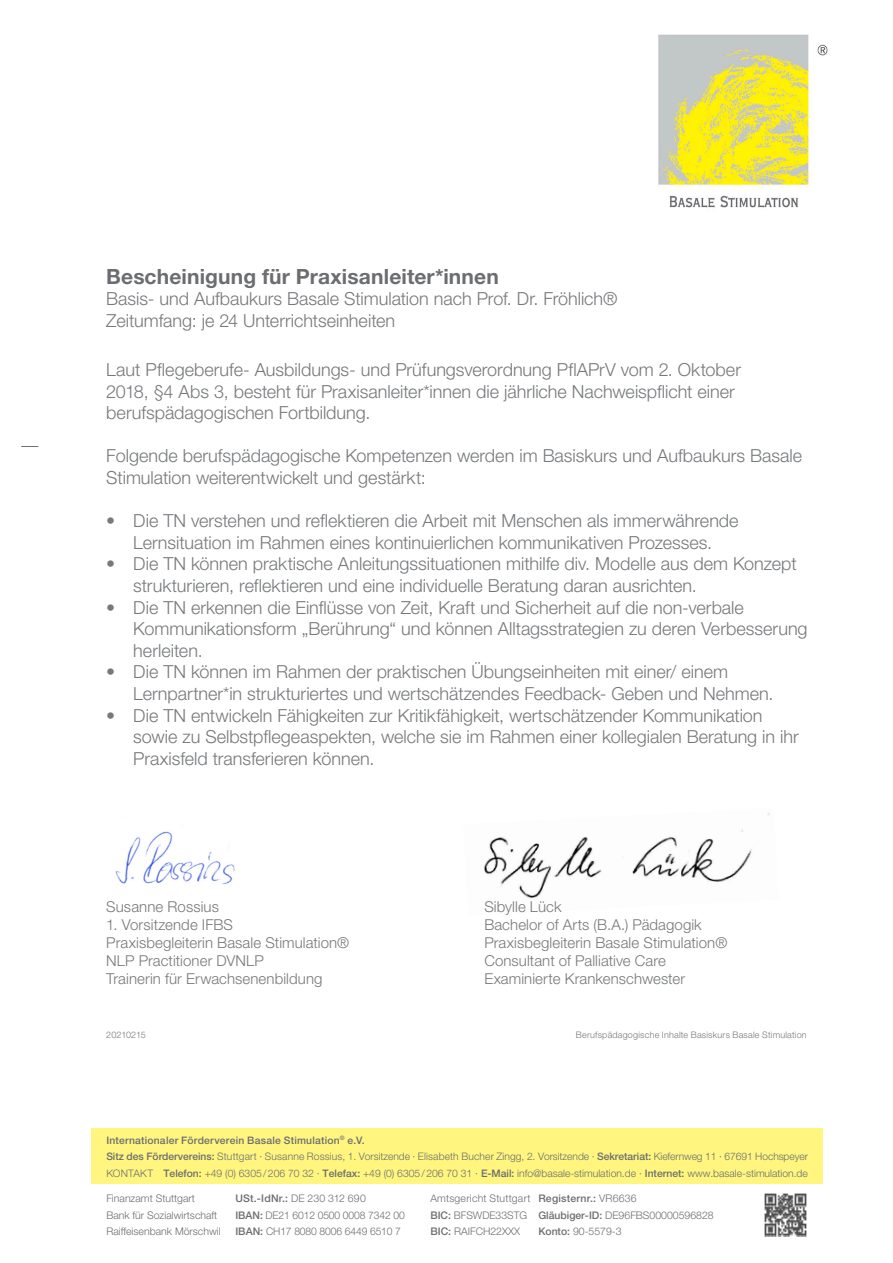
<style>
.page{position:relative;width:893px;height:1263px;background:#fff}
.page>*{position:absolute;margin:0;border:0;box-sizing:border-box;transform-origin:0 0}
.betreffzeile{font:700 21px "Helvetica Neue";letter-spacing:.005em;color:#6c6d70}
.betreffzeile-2{font:300 18px/21.6px "Helvetica Neue";color:#76787b}
.t1{font:300 15px "Helvetica Neue";letter-spacing:.005em;color:#76787b}
.t2{font:300 10.5px "Helvetica Neue";color:#6c6d70}
.t3{font:300 10.5px "Helvetica Neue";letter-spacing:.02em;color:#6c6d70}
.t4{font:500 10.5px "Helvetica Neue";letter-spacing:.02em;color:#6c6d70}
.t5{font:300 10.35px/16.5px "Helvetica Neue";color:#6c6d70}
.t6{font:300 9px "Helvetica Neue";letter-spacing:.025em;color:#76787b}
.t7{font:300 9px "Helvetica Neue";letter-spacing:-.015em;color:#76787b}
.s1{font-weight:500}
.s2{font-weight:300}
</style>
<div class="page">
<div style="left:91px;top:1129px;width:732px;height:55px;background:#fff57f"></div>
<img style="left:764px;top:1193px;width:43px;height:44px">
<svg style="left:21px;top:446px;width:17px;height:1px"></svg>
<img style="left:658px;top:34px;width:170px;height:174px">
<img style="left:484px;top:813px;width:286px;height:86px">
<img style="left:115px;top:831px;width:120px;height:54px">
<p class="betreffzeile" style="left:106px;top:263px;width:394px">Bescheinigung für Praxisanleiter*innen</p>
<p class="betreffzeile-2" style="left:106px;top:288px;width:513px">Basis- und Aufbaukurs Basale Stimulation nach Prof. Dr. Fröhlich®<br>Zeitumfang: je 24 Unterrichtseinheiten</p>
<p class="betreffzeile-2" style="left:106px;top:358px;width:636px">Laut Pflegeberufe- Ausbildungs- und Prüfungsverordnung PflAPrV vom 2. Oktober<br>2018, §4 Abs 3, besteht für Praxisanleiter*innen die jährliche Nachweispflicht einer berufspädagogischen Fortbildung.</p>
<p class="betreffzeile-2" style="left:106px;top:445px;width:697px">Folgende berufspädagogische Kompetenzen werden im Basiskurs und Aufbaukurs Basale<br>Stimulation weiterentwickelt und gestärkt:</p>
<p class="betreffzeile-2" style="left:106px;top:509px;width:634px;text-align:center">• Die TN verstehen und reflektieren die Arbeit mit Menschen als immerwährende<br>Lernsituation im Rahmen eines kontinuierlichen kommunikativen Prozesses.</p>
<p class="betreffzeile-2" style="left:133px;top:553px;width:665px;text-indent:-27px">• Die TN können praktische Anleitungssituationen mithilfe div. Modelle aus dem Konzept strukturieren, reflektieren und eine individuelle Beratung daran ausrichten.</p>
<p class="betreffzeile-2" style="left:133px;top:596px;width:676px;text-indent:-27px">• Die TN erkennen die Einflüsse von Zeit, Kraft und Sicherheit auf die non-verbale<br>Kommunikationsform „Berührung“ und können Alltagsstrategien zu deren Verbesserung herleiten.</p>
<p class="betreffzeile-2" style="left:133px;top:661px;width:642px;text-indent:-27px">• Die TN können im Rahmen der praktischen Übungseinheiten mit einer/ einem<br>Lernpartner*in strukturiertes und wertschätzendes Feedback- Geben und Nehmen.</p>
<p class="betreffzeile-2" style="left:133px;top:704px;width:667px;text-indent:-27px">• Die TN entwickeln Fähigkeiten zur Kritikfähigkeit, wertschätzender Kommunikation sowie zu Selbstpflegeaspekten, welche sie im Rahmen einer kollegialen Beratung in ihr<br>Praxisfeld transferieren können.</p>
<p class="t1" style="left:106px;top:898px;width:114px">Susanne Rossius</p>
<p class="t1" style="left:484px;top:898px;width:79px">Sibylle Lück</p>
<p class="t1" style="left:106px;top:916px;width:128px">1. Vorsitzende IFBS</p>
<p class="t1" style="left:484px;top:916px;width:219px">Bachelor of Arts (B.A.) Pädagogik</p>
<p class="t1" style="left:106px;top:934px;width:244px">Praxisbegleiterin Basale Stimulation®</p>
<p class="t1" style="left:484px;top:934px;width:244px">Praxisbegleiterin Basale Stimulation®</p>
<p class="t1" style="left:106px;top:952px;width:159px">NLP Practitioner DVNLP</p>
<p class="t1" style="left:484px;top:952px;width:183px">Consultant of Palliative Care</p>
<p class="t1" style="left:106px;top:970px;width:218px">Trainerin für Erwachsenenbildung</p>
<p class="t1" style="left:484px;top:970px;width:202px">Examinierte Krankenschwester</p>
<p class="t7" style="left:106px;top:1030px;width:41px">20210215</p>
<p class="t6" style="left:576px;top:1030px;width:232px">Berufspädagogische Inhalte Basiskurs Basale Stimulation</p>
<p class="t5" style="left:106px;top:1132px;width:703px"><span class="s1">Internationaler Förderverein Basale Stimulation</span><sup>®</sup> <span class="s1">e.V.<br>Sitz des Fördervereins:</span> Stuttgart · Susanne Rossius, 1. Vorsitzende · Elisabeth Bucher Zingg, 2. Vorsitzende · <span class="s1">Sekretariat:</span> Kiefernweg 11 · 67691 Hochspeyer<br>KONTAKT <span class="s1">Telefon:</span> +49 (0) 6305/206 70 32 · <span class="s1">Telefax:</span> +49 (0) 6305/206 70 31 · <span class="s1">E-Mail:</span> info@basale-stimulation.de · <span class="s1">Internet:</span> www.basale-stimulation.de</p>
<p class="t2" style="left:106px;top:1192px;width:90px">Finanzamt Stuttgart</p>
<p class="t4" style="left:235px;top:1192px;width:132px">USt.-IdNr.: <span class="s2">DE 230 312 690</span></p>
<p class="t3" style="left:430px;top:1192px;width:208px">Amtsgericht Stuttgart <span class="s1">Registernr.:</span> VR6636</p>
<p class="t2" style="left:106px;top:1209px;width:113px">Bank für Sozialwirtschaft</p>
<p class="t2" style="left:235px;top:1209px;width:171px"><span class="s1">IBAN:</span> DE21 6012 0500 0008 7342 00</p>
<p class="t2" style="left:430px;top:1209px;width:285px"><span class="s1">BIC:</span> BFSWDE33STG <span class="s1">Gläubiger-ID:</span> DE96FBS00000596828</p>
<p class="t2" style="left:106px;top:1225px;width:116px">Raiffeisenbank Mörschwil</p>
<p class="t2" style="left:235px;top:1225px;width:167px"><span class="s1">IBAN:</span> CH17 8080 8006 6449 6510 7</p>
<p class="t2" style="left:430px;top:1225px;width:91px"><span class="s1">BIC:</span> RAIFCH22XXX</p>
<p class="t2" style="left:538px;top:1225px;width:85px"><span class="s1">Konto:</span> 90-5579-3</p>
</div>
